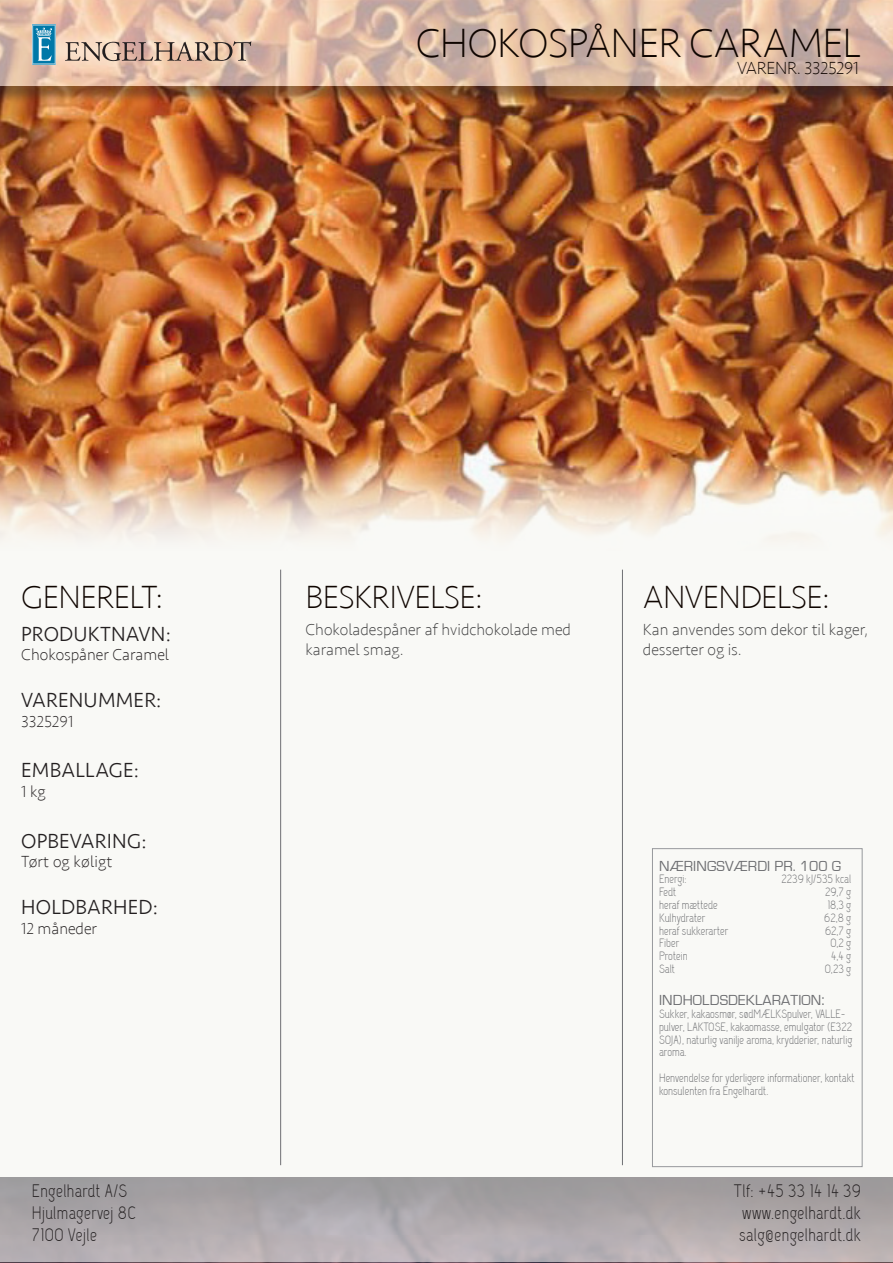
<style>
.page{position:relative;width:893px;height:1263px;background:#fff}
.page>*{position:absolute;margin:0;border:0;box-sizing:border-box;transform-origin:0 0}
.t1{font:200 42px "Seravek";letter-spacing:-.02em;color:#0f0500}
.t2{font:200 33px "Seravek";letter-spacing:-.02em;color:#0f0500}
.t3{font:300 21px "Seravek";letter-spacing:.01em;color:#231f20}
.t4{font:18px "Capsuula";letter-spacing:.02em;color:#231f20}
.t5{font:200 18px "Seravek";letter-spacing:-.02em;color:#0f0500}
.t6{font:200 16.5px/19.8px "Seravek";color:#3e3e3f}
.t7{font:200 16.5px "Seravek";color:#231f20}
.t8{font:15px "Eurostile";letter-spacing:.01em;color:#6c6d70}
.t9{font:12px/12.8px "Capsuula";color:#6c6d70;text-align:justify}
.s1{font-size:16.5px}
</style>
<div class="page">
<div style="left:0;top:1176px;width:893px;height:86px;background:linear-gradient(to bottom,#9b999a,#bfb6ba)"></div>
<div style="left:0;top:410px;width:893px;height:766px;background:#f9f9f6"></div>
<img style="left:0;top:105px;width:893px;height:432px">
<div style="left:0;top:0;width:893px;height:105px;background:#231f20;opacity:.75"></div>
<svg style="left:0;top:0;width:893px;height:86px;background:#debea9"></svg>
<div style="left:652px;top:848px;width:210px;height:319px;border:1px solid #97999c"></div>
<hr style="left:280px;top:570px;width:1px;height:595px;background:#6f7073">
<hr style="left:622px;top:570px;width:1px;height:595px;background:#6f7073">
<svg style="left:65px;top:41px;width:186px;height:20px;background:#bba191"></svg>
<svg style="left:32px;top:24px;width:24px;height:41px"></svg>
<p class="t1" style="left:416px;top:18px;width:447px">CHOKOSPÅNER CARAMEL</p>
<p class="t5" style="left:737px;top:57px;width:123px">VARENR. 3325291</p>
<p class="t2" style="left:21px;top:577px;width:143px">GENERELT:</p>
<p class="t3" style="left:21px;top:621px;width:151px">PRODUKTNAVN:</p>
<p class="t7" style="left:21px;top:645px;width:149px">Chokospåner Caramel</p>
<p class="t3" style="left:21px;top:688px;width:142px">VARENUMMER:</p>
<p class="t7" style="left:21px;top:712px;width:54px">3325291</p>
<p class="t3" style="left:21px;top:758px;width:119px">EMBALLAGE:</p>
<p class="t7" style="left:21px;top:782px;width:26px">1 kg</p>
<p class="t3" style="left:21px;top:828px;width:127px">OPBEVARING:</p>
<p class="t7" style="left:21px;top:852px;width:93px">Tørt og køligt</p>
<p class="t3" style="left:21px;top:895px;width:138px">HOLDBARHED:</p>
<p class="t7" style="left:21px;top:919px;width:77px">12 måneder</p>
<p class="t4" style="left:32px;top:1181px;width:97px">Engelhardt A/S</p>
<p class="t4" style="left:32px;top:1202px;width:106px">Hjulmagervej 8C</p>
<p class="t4" style="left:32px;top:1224px;width:67px">7100 Vejle</p>
<p class="t2" style="left:305px;top:577px;width:179px">BESKRIVELSE:</p>
<p class="t6" style="left:305px;top:620px;width:267px">Chokoladespåner af hvidchokolade med karamel smag.</p>
<p class="t2" style="left:643px;top:577px;width:189px">ANVENDELSE:</p>
<p class="t6" style="left:643px;top:620px;width:227px">Kan anvendes som dekor til kager, desserter og is.</p>
<p class="t8" style="left:659px;top:858px;width:184px">NÆRINGSVÆRDI PR. 100 G</p>
<p class="t9" style="left:659px;top:874px;width:29px">Energi:</p>
<p class="t9" style="left:781px;top:874px;width:71px">2239 kJ/535 kcal</p>
<p class="t9" style="left:659px;top:887px;width:19px">Fedt</p>
<p class="t9" style="left:825px;top:887px;width:28px">29,7 g</p>
<p class="t9" style="left:659px;top:899px;width:60px">heraf mættede</p>
<p class="t9" style="left:827px;top:899px;width:25px">18,3 g</p>
<p class="t9" style="left:659px;top:912px;width:48px">Kulhydrater</p>
<p class="t9" style="left:824px;top:912px;width:29px">62,8 g</p>
<p class="t9" style="left:659px;top:925px;width:71px">heraf sukkerarter</p>
<p class="t9" style="left:825px;top:925px;width:28px">62,7 g</p>
<p class="t9" style="left:659px;top:938px;width:22px">Fiber</p>
<p class="t9" style="left:830px;top:938px;width:22px">0,2 g</p>
<p class="t9" style="left:659px;top:950px;width:30px">Protein</p>
<p class="t9" style="left:831px;top:950px;width:21px">4,4 g</p>
<p class="t9" style="left:659px;top:963px;width:17px">Salt</p>
<p class="t9" style="left:825px;top:963px;width:28px">0,23 g</p>
<p class="t8" style="left:659px;top:992px;width:167px">INDHOLDSDEKLARATION<span class="s1">:</span></p>
<p class="t9" style="left:659px;top:1008px;width:188px">Sukker, kakaosmør, sødMÆLKSpulver, VALLE-</p>
<p class="t9" style="left:659px;top:1021px;width:195px">pulver, LAKTOSE, kakaomasse, emulgator (E322<br>SOJA), naturlig vanilje aroma, krydderier, naturlig aroma.</p>
<p class="t9" style="left:659px;top:1072px;width:197px">Henvendelse for yderligere informationer, kontakt konsulenten fra Engelhardt.</p>
<p class="t4" style="left:734px;top:1181px;width:129px">Tlf: +45 33 14 14 39</p>
<p class="t4" style="left:742px;top:1202px;width:120px">www.engelhardt.dk</p>
<p class="t4" style="left:739px;top:1224px;width:123px">salg@engelhardt.dk</p>
</div>
